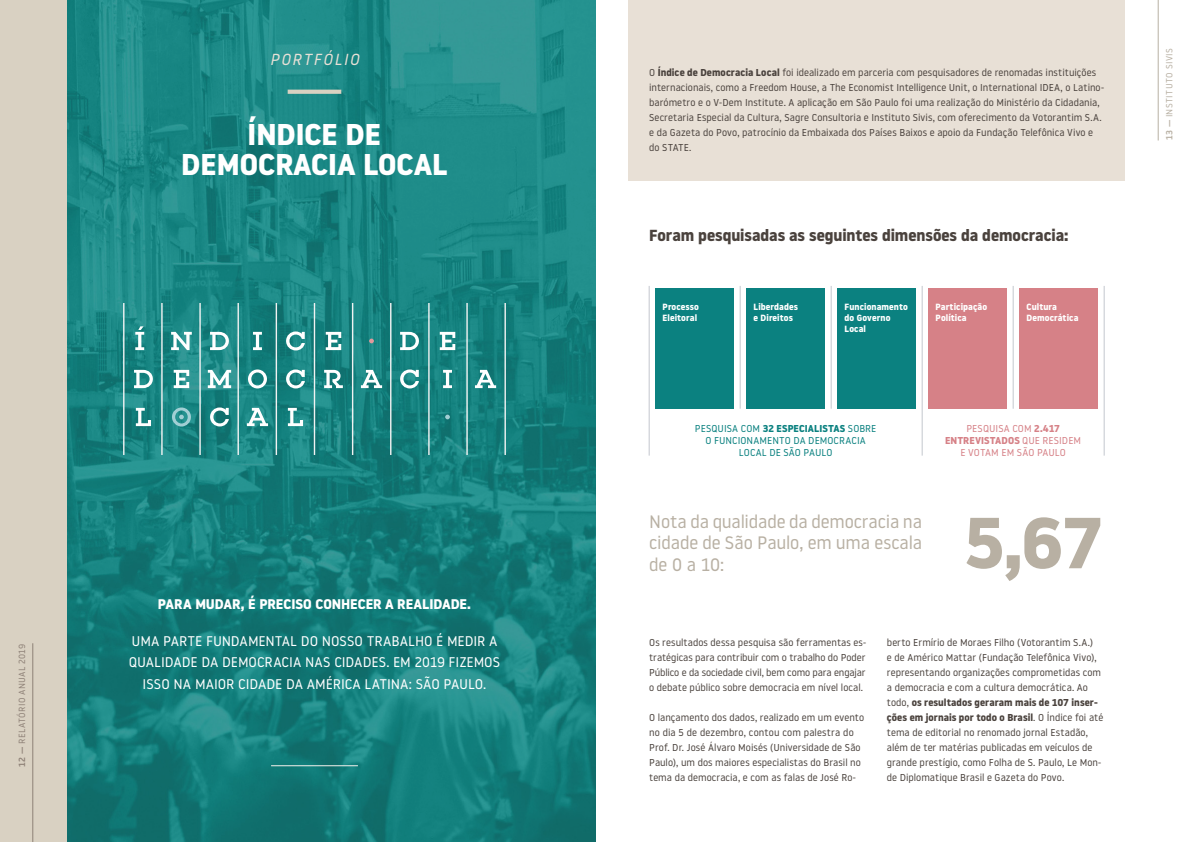
<style>
.page{position:relative;width:1191px;height:842px;background:#fff}
.page>*{position:absolute;margin:0;border:0;box-sizing:border-box;transform-origin:0 0}
.t1{font:700 72px "Noway";color:#b8b0a3}
.t2{font:700 30px/30px "Noway";color:#fff;text-align:center}
.t3{font:18px/21.6px "Noway";letter-spacing:-.01em;color:#b8b0a3;text-align:justify}
.t4{font:700 16px "Noway";letter-spacing:-.005em;color:#4a423d}
.t5{font:italic 16px "Noway";letter-spacing:.1em;color:#e8e0d6}
.t6{font:14px/22px "Noway";color:#fff;text-align:center}
.t7{font:700 14px "Noway";letter-spacing:-.005em;color:#fff}
.t8{font:10px/15px "Noway";letter-spacing:.005em;color:#4a423d}
.t9{font:10px/12px "Noway";letter-spacing:.005em;color:#0b8180;text-align:center}
.t10{font:10px/12px "Noway";letter-spacing:.005em;color:#d68187;text-align:center}
.t11{font:700 9px/11px "Noway";letter-spacing:.01em;color:#fff}
.t12{font:9px "Noway";letter-spacing:.04em;color:#8f8278}
.t13{font:9px "Noway";letter-spacing:.04em;color:#b8b0a3}
.s1{font-weight:500}
.s2{font-weight:700}
</style>
<div class="page">
<hr style="left:1157px;top:0;width:1px;height:140px;background:#b8b0a3">
<svg style="left:66px;top:0;width:529px;height:842px;background:#198380"></svg>
<div style="left:0;top:0;width:66px;height:842px;background:#d9d1c2"></div>
<hr style="left:32px;top:643px;width:1px;height:199px;background:#8e8277">
<svg style="left:288px;top:90px;width:53px;height:4px"></svg>
<hr style="left:271px;top:765px;width:87px;height:1px;background:#f5f2ed">
<svg style="left:369px;top:339px;width:5px;height:4px"></svg>
<svg style="left:445px;top:415px;width:5px;height:4px"></svg>
<hr style="left:504px;top:303px;width:2px;height:152px;background:#f0f2f2">
<hr style="left:466px;top:303px;width:2px;height:152px;background:#f0f2f2">
<hr style="left:428px;top:303px;width:1px;height:152px;background:#f0f2f2">
<hr style="left:390px;top:303px;width:1px;height:152px;background:#f0f2f2">
<hr style="left:352px;top:303px;width:1px;height:152px;background:#f0f2f2">
<hr style="left:314px;top:303px;width:1px;height:152px;background:#f0f2f2">
<hr style="left:276px;top:303px;width:1px;height:152px;background:#f0f2f2">
<hr style="left:237px;top:303px;width:2px;height:152px;background:#f0f2f2">
<hr style="left:199px;top:303px;width:2px;height:152px;background:#f0f2f2">
<hr style="left:161px;top:303px;width:2px;height:152px;background:#f0f2f2">
<hr style="left:123px;top:303px;width:1px;height:152px;background:#f0f2f2">
<svg style="left:172px;top:407px;width:19px;height:19px"></svg>
<svg style="left:253px;top:332px;width:9px;height:18px"></svg>
<svg style="left:443px;top:370px;width:9px;height:18px"></svg>
<svg style="left:134px;top:370px;width:19px;height:18px"></svg>
<svg style="left:174px;top:370px;width:15px;height:18px"></svg>
<svg style="left:208px;top:370px;width:23px;height:18px"></svg>
<svg style="left:248px;top:369px;width:19px;height:19px"></svg>
<svg style="left:286px;top:369px;width:19px;height:19px"></svg>
<svg style="left:361px;top:370px;width:21px;height:18px"></svg>
<svg style="left:400px;top:369px;width:19px;height:19px"></svg>
<svg style="left:475px;top:370px;width:21px;height:18px"></svg>
<svg style="left:136px;top:408px;width:15px;height:18px"></svg>
<svg style="left:210px;top:407px;width:19px;height:19px"></svg>
<svg style="left:247px;top:408px;width:21px;height:18px"></svg>
<svg style="left:288px;top:408px;width:15px;height:18px"></svg>
<svg style="left:171px;top:332px;width:21px;height:18px"></svg>
<svg style="left:210px;top:332px;width:19px;height:18px"></svg>
<svg style="left:286px;top:331px;width:19px;height:19px"></svg>
<svg style="left:326px;top:332px;width:15px;height:18px"></svg>
<svg style="left:400px;top:332px;width:19px;height:18px"></svg>
<svg style="left:440px;top:332px;width:15px;height:18px"></svg>
<svg style="left:135px;top:326px;width:9px;height:24px"></svg>
<svg style="left:324px;top:370px;width:19px;height:18px"></svg>
<div style="left:628px;top:0;width:496px;height:181px;background:#e8e0d6"></div>
<hr style="left:648px;top:286px;width:1px;height:170px;background:#c3c7ce">
<hr style="left:830px;top:286px;width:1px;height:123px;background:#c3c7ce">
<hr style="left:1012px;top:286px;width:1px;height:123px;background:#c3c7ce">
<hr style="left:739px;top:286px;width:1px;height:123px;background:#c3c7ce">
<hr style="left:921px;top:286px;width:1px;height:170px;background:#c3c7ce">
<hr style="left:1103px;top:286px;width:1px;height:170px;background:#c3c7ce">
<div style="left:746px;top:289px;width:79px;height:120px;background:#0b8180"></div>
<div style="left:655px;top:289px;width:79px;height:120px;background:#0b8180"></div>
<div style="left:837px;top:289px;width:79px;height:120px;background:#0b8180"></div>
<div style="left:928px;top:289px;width:78px;height:120px;background:#d68187"></div>
<div style="left:1019px;top:289px;width:78px;height:120px;background:#d68187"></div>
<h3 class="t5" style="left:270px;top:48px;width:91px">PORTFÓLIO</h3>
<h2 class="t2" style="left:181px;top:120px;width:268px">ÍNDICE DE<br>DEMOCRACIA LOCAL</h2>
<p class="t12" style="left:16px;top:767px;width:125px;rotate:-90deg"><span class="s1">12 —</span> RELATÓRIO ANUAL 2019</p>
<h3 class="t7" style="left:158px;top:596px;width:315px">PARA MUDAR, É PRECISO CONHECER A REALIDADE.</h3>
<h3 class="t6" style="left:129px;top:629px;width:373px">UMA PARTE FUNDAMENTAL DO NOSSO TRABALHO É MEDIR A<br>QUALIDADE DA DEMOCRACIA NAS CIDADES. EM 2019 FIZEMOS<br>ISSO NA MAIOR CIDADE DA AMÉRICA LATINA: SÃO PAULO.</h3>
<p class="t8" style="left:649px;top:64px;width:456px">O <span class="s2">Índice de Democracia Local</span> foi idealizado em parceria com pesquisadores de renomadas instituições internacionais, como a Freedom House, a The Economist Intelligence Unit, o International IDEA, o Latino&shy;barómetro e o V-Dem Institute. A aplicação em São Paulo foi uma realização do Ministério da Cidadania, Secretaria Especial da Cultura, Sagre Consultoria e Instituto Sivis, com oferecimento da Votorantim S.A. e da Gazeta do Povo, patrocínio da Embaixada dos Países Baixos e apoio da Fundação Telefônica Vivo e do STATE.</p>
<h3 class="t4" style="left:649px;top:226px;width:421px">Foram pesquisadas as seguintes dimensões da democracia:</h3>
<p class="t11" style="left:662px;top:302px;width:38px">Processo<br>Eleitoral</p>
<p class="t11" style="left:753px;top:302px;width:46px">Liberdades e Direitos</p>
<p class="t11" style="left:935px;top:302px;width:53px">Participação<br>Política</p>
<p class="t11" style="left:844px;top:302px;width:65px">Funcionamento do Governo<br>Local</p>
<p class="t11" style="left:1026px;top:302px;width:53px">Cultura<br>Democrática</p>
<p class="t9" style="left:695px;top:422px;width:183px">PESQUISA COM <span class="s2">32 ESPECIALISTAS</span> SOBRE<br>O FUNCIONAMENTO DA DEMOCRACIA<br>LOCAL DE SÃO PAULO</p>
<p class="t10" style="left:945px;top:422px;width:137px">PESQUISA COM <span class="s2">2.417<br>ENTREVISTADOS</span> QUE RESIDEM<br>E VOTAM EM SÃO PAULO</p>
<h3 class="t3" style="left:649px;top:510px;width:274px">Nota da qualidade da democracia na cidade de São Paulo, em uma escala de 0 a 10:</h3>
<h1 class="t1" style="left:964px;top:501px;width:141px">5,67</h1>
<p class="t8" style="left:649px;top:634px;width:219px;text-align:justify">Os resultados dessa pesquisa são ferramentas es&shy;tratégicas para contribuir com o trabalho do Poder Público e da sociedade civil, bem como para engajar o debate público sobre democracia em nível local.</p>
<p class="t8" style="left:649px;top:709px;width:217px">O lançamento dos dados, realizado em um evento no dia 5 de dezembro, contou com palestra do Prof. Dr. José Álvaro Moisés (Universidade de São Paulo), um dos maiores especialistas do Brasil no tema da democracia, e com as falas de José Ro-</p>
<p class="t8" style="left:887px;top:634px;width:218px">berto Ermírio de Moraes Filho (Votorantim S.A.)<br>e de Américo Mattar (Fundação Telefônica Vivo), representando organizações comprometidas com a democracia e com a cultura democrática. Ao todo, <span class="s2">os resultados geraram mais de 107 inser&shy;ções em jornais por todo o Brasil</span>. O Índice foi até tema de editorial no renomado jornal Estadão, além de ter matérias publicadas em veículos de grande prestígio, como Folha de S. Paulo, Le Mon&shy;de Diplomatique Brasil e Gazeta do Povo.</p>
<p class="t13" style="left:1163px;top:140px;width:94px;rotate:-90deg"><span class="s1">13 —</span> INSTITUTO SIVIS</p>
</div>
